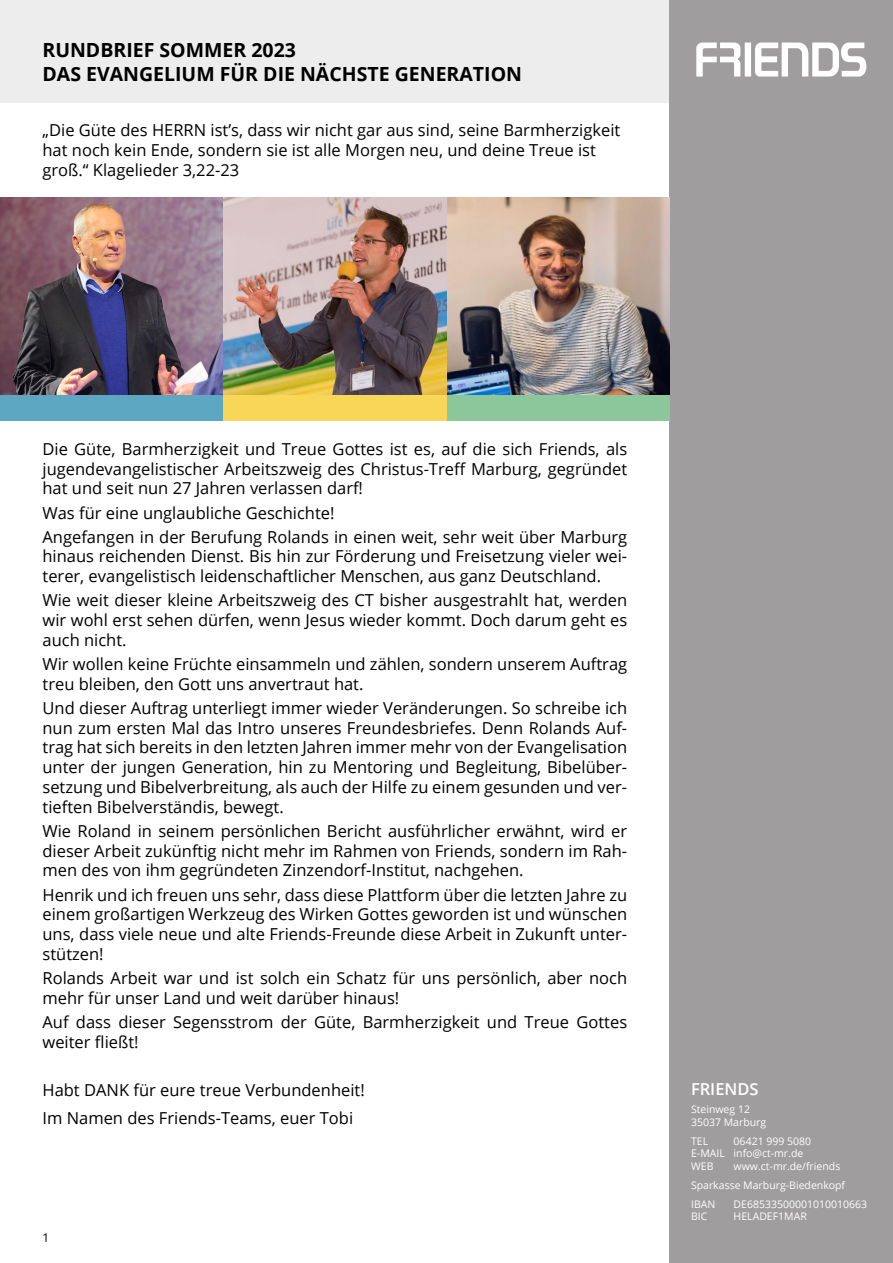
<style>
.page{position:relative;width:893px;height:1263px;background:#fff}
.page>*{position:absolute;margin:0;border:0;box-sizing:border-box;transform-origin:0 0}
.t1{font:700 19.5px/23.4px "Open Sans";color:#000}
.t2{font:16.5px/19.8px "Open Sans";color:#000}
.t3{font:600 16.5px "Open Sans";color:#fff}
.t4{font:12px "Open Sans";color:#000}
.t5{font:10.5px/12.6px "Open Sans";color:#fff}
</style>
<div class="page">
<div style="left:0;top:0;width:670px;height:102px;background:#eeedee"></div>
<div style="left:670px;top:0;width:223px;height:1263px;background:#9f9d9d"></div>
<div style="left:745px;top:43px;width:6px;height:34px;background:#fff"></div>
<svg style="left:755px;top:43px;width:111px;height:34px"></svg>
<svg style="left:696px;top:43px;width:44px;height:34px"></svg>
<div style="left:446px;top:394px;width:224px;height:27px;background:#8bc79a"></div>
<div style="left:0;top:394px;width:223px;height:27px;background:#5ea7c3"></div>
<div style="left:223px;top:394px;width:223px;height:27px;background:#f7d658"></div>
<img style="left:0;top:198px;width:223px;height:196px">
<img style="left:446px;top:198px;width:224px;height:196px">
<img style="left:223px;top:198px;width:223px;height:196px">
<p class="t1" style="left:43px;top:38px;width:481px">RUNDBRIEF SOMMER 2023<br>DAS EVANGELIUM FÜR DIE NÄCHSTE GENERATION</p>
<p class="t2" style="left:43px;top:120px;width:579px">„Die Güte des HERRN ist’s, dass wir nicht gar aus sind, seine Barmherzigkeit hat noch kein Ende, sondern sie ist alle Morgen neu, und deine Treue ist groß.“ Klagelieder 3,22-23</p>
<p class="t2" style="left:43px;top:439px;width:586px;text-align:justify">Die Güte, Barmherzigkeit und Treue Gottes ist es, auf die sich Friends, als jugendevangelistischer Arbeitszweig des Christus-Treff Marburg, gegründet hat und seit nun 27 Jahren verlassen darf!</p>
<p class="t2" style="left:43px;top:500px;width:586px;line-height:24px">Was für eine unglaubliche Geschichte!<br>Angefangen in der Berufung Rolands in einen weit, sehr weit über Marburg</p>
<p class="t2" style="left:43px;top:546px;width:586px">hinaus reichenden Dienst. Bis hin zur Förderung und Freisetzung vieler wei&shy;terer, evangelistisch leidenschaftlicher Menschen, aus ganz Deutschland.</p>
<p class="t2" style="left:43px;top:590px;width:586px;text-align:justify">Wie weit dieser kleine Arbeitszweig des CT bisher ausgestrahlt hat, werden wir wohl erst sehen dürfen, wenn Jesus wieder kommt. Doch darum geht es auch nicht.</p>
<p class="t2" style="left:43px;top:654px;width:586px">Wir wollen keine Früchte einsammeln und zählen, sondern unserem Auftrag treu bleiben, den Gott uns anvertraut hat.</p>
<p class="t2" style="left:43px;top:697px;width:586px;text-align:justify">Und dieser Auftrag unterliegt immer wieder Veränderungen. So schreibe ich nun zum ersten Mal das Intro unseres Freundesbriefes. Denn Rolands Auf&shy;trag hat sich bereits in den letzten Jahren immer mehr von der Evangelisation unter der jungen Generation, hin zu Mentoring und Begleitung, Bibelüber&shy;setzung und Bibelverbreitung, als auch der Hilfe zu einem gesunden und ver&shy;tieften Bibelverständis, bewegt.</p>
<p class="t2" style="left:43px;top:820px;width:586px;text-align:justify">Wie Roland in seinem persönlichen Bericht ausführlicher erwähnt, wird er dieser Arbeit zukünftig nicht mehr im Rahmen von Friends, sondern im Rah&shy;men des von ihm gegründeten Zinzendorf-Institut, nachgehen.</p>
<p class="t2" style="left:43px;top:884px;width:586px;text-align:justify">Henrik und ich freuen uns sehr, dass diese Plattform über die letzten Jahre zu einem großartigen Werkzeug des Wirken Gottes geworden ist und wünschen uns, dass viele neue und alte Friends-Freunde diese Arbeit in Zukunft unter&shy;stützen!</p>
<p class="t2" style="left:43px;top:968px;width:586px">Rolands Arbeit war und ist solch ein Schatz für uns persönlich, aber noch mehr für unser Land und weit darüber hinaus!</p>
<p class="t2" style="left:43px;top:1011px;width:586px">Auf dass dieser Segensstrom der Güte, Barmherzigkeit und Treue Gottes weiter fließt!</p>
<p class="t2" style="left:43px;top:1075px;width:324px;line-height:28.3px">Habt DANK für eure treue Verbundenheit!<br>Im Namen des Friends-Teams, euer Tobi</p>
<p class="t3" style="left:691px;top:1077px;width:69px">FRIENDS</p>
<p class="t5" style="left:691px;top:1134px;width:35px">TEL<br>E-MAIL<br>WEB</p>
<p class="t5" style="left:734px;top:1134px;width:108px">06421 999 5080 info@ct-mr.de www.ct-mr.de/friends</p>
<p class="t5" style="left:691px;top:1175px;width:156px;line-height:18.8px">Sparkasse Marburg-Biedenkopf<br>IBAN</p>
<p class="t5" style="left:691px;top:1210px;width:18px">BIC</p>
<p class="t5" style="left:691px;top:1103px;width:77px">Steinweg 12<br>35037 Marburg</p>
<p class="t5" style="left:734px;top:1197px;width:135px">DE68533500001010010663<br>HELADEF1MAR</p>
<p class="t4" style="left:43px;top:1229px;width:8px">1</p>
</div>
